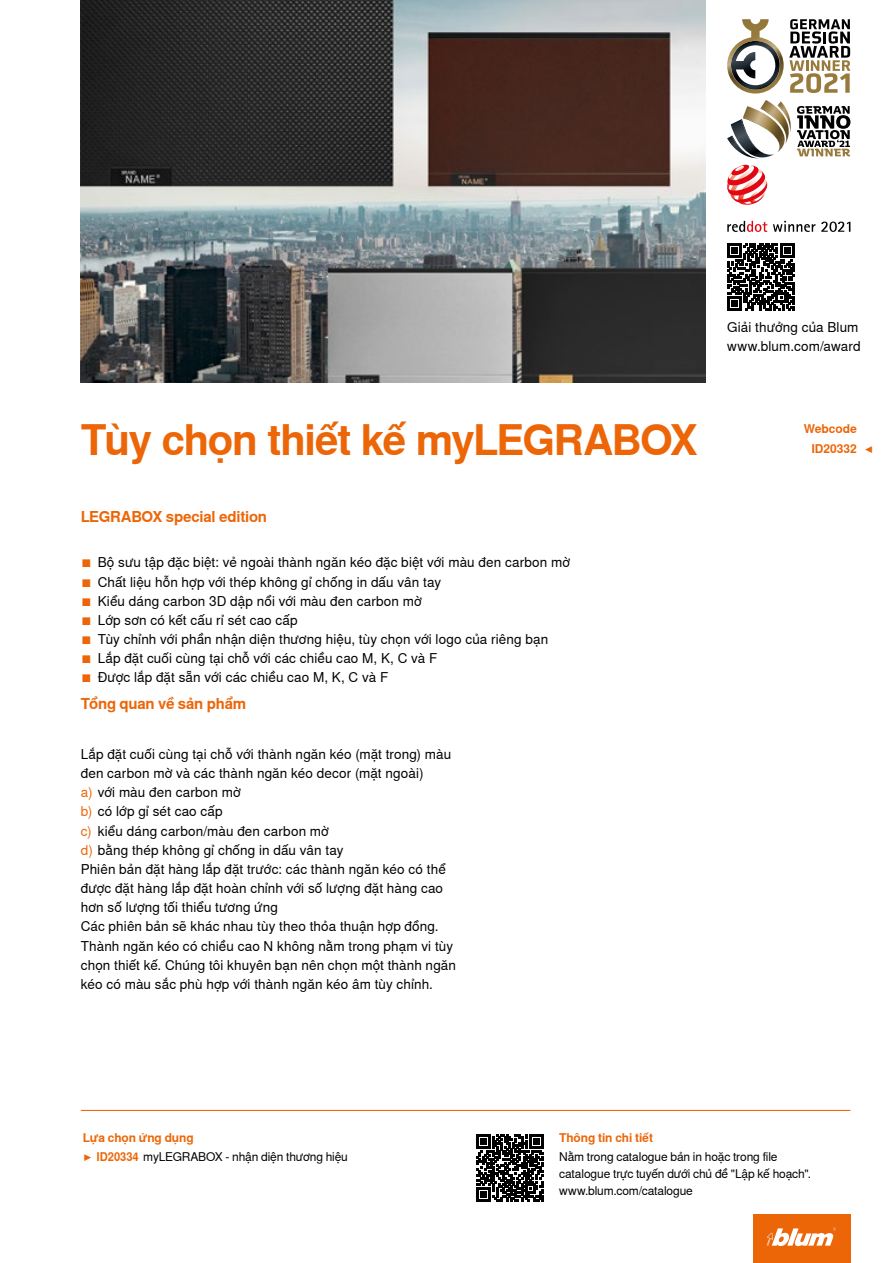
<style>
.page{position:relative;width:893px;height:1263px;background:#fff}
.page>*{position:absolute;margin:0;border:0;box-sizing:border-box;transform-origin:0 0}
.CB_AF_Ueber_Tit2{font:700 42px "Nimbus Sans Global";letter-spacing:-.035em;color:#ec6608}
.CB_AF_Ueber_Ber1o_li{font:700 15px "Nimbus Sans Global";letter-spacing:-.015em;color:#ec6608}
.CB_AF_FliesIMG_li{font:13.5px/19.2px "Nimbus Sans Global";letter-spacing:.01em;color:#000}
.CB_AF_Bes_IMG9{font:13.5px "Nimbus Sans Global";letter-spacing:.01em;color:#000}
.CB_AF_Fliess_li{font:12px "Nimbus Sans Global";letter-spacing:-.01em;color:#000}
.CB_AF_Ueber_Ber2o_li{font:12px "Nimbus Sans Global";letter-spacing:-.015em;color:#000}
.CB_AF_Ueber_Ber2o_li-2{font:700 12px "Nimbus Sans Global";letter-spacing:-.005em;color:#ec6608}
.CB_AF_Ueber_Ber2o_re{font:700 12px "Nimbus Sans Global";letter-spacing:-.005em;color:#ec6608}
.s1{color:#ec6608}
.s2{font-weight:700;color:#ec6608}
</style>
<div class="page">
<img style="left:81px;top:0;width:625px;height:383px">
<svg style="left:727px;top:19px;width:123px;height:75px"></svg>
<svg style="left:797px;top:106px;width:53px;height:50px"></svg>
<svg style="left:727px;top:100px;width:64px;height:58px"></svg>
<svg style="left:773px;top:221px;width:77px;height:11px"></svg>
<svg style="left:727px;top:221px;width:40px;height:11px"></svg>
<svg style="left:727px;top:165px;width:40px;height:40px"></svg>
<div style="left:753px;top:1214px;width:97px;height:49px;background:#ec6608"></div>
<svg style="left:767px;top:1227px;width:69px;height:19px"></svg>
<svg style="left:727px;top:243px;width:67px;height:68px"></svg>
<hr style="left:81px;top:1110px;width:769px;height:1px;background:#ec6608">
<svg style="left:476px;top:1134px;width:67px;height:67px"></svg>
<p class="CB_AF_Ueber_Tit2" style="left:81px;top:416px;width:619px">Tùy chọn thiết kế myLEGRABOX</p>
<p class="CB_AF_Ueber_Ber1o_li" style="left:81px;top:508px;width:188px">LEGRABOX special edition</p>
<p class="CB_AF_Bes_IMG9" style="left:81px;top:555px;width:491px"><span class="s1">■</span> Bộ sưu tập đặc biệt: vẻ ngoài thành ngăn kéo đặc biệt với màu đen carbon mờ</p>
<p class="CB_AF_Bes_IMG9" style="left:81px;top:574px;width:362px"><span class="s1">■</span> Chất liệu hỗn hợp với thép không gỉ chống in dấu vân tay</p>
<p class="CB_AF_Bes_IMG9" style="left:81px;top:593px;width:342px"><span class="s1">■</span> Kiểu dáng carbon 3D dập nổi với màu đen carbon mờ</p>
<p class="CB_AF_Bes_IMG9" style="left:81px;top:612px;width:218px"><span class="s1">■</span> Lớp sơn có kết cấu rỉ sét cao cấp</p>
<p class="CB_AF_Bes_IMG9" style="left:81px;top:631px;width:469px"><span class="s1">■</span> Tùy chỉnh với phần nhận diện thương hiệu, tùy chọn với logo của riêng bạn</p>
<p class="CB_AF_Bes_IMG9" style="left:81px;top:651px;width:358px"><span class="s1">■</span> Lắp đặt cuối cùng tại chỗ với các chiều cao M, K, C và F</p>
<p class="CB_AF_Bes_IMG9" style="left:81px;top:670px;width:309px"><span class="s1">■</span> Được lắp đặt sẵn với các chiều cao M, K, C và F</p>
<p class="CB_AF_Ueber_Ber1o_li" style="left:81px;top:695px;width:167px">Tổng quan về sản phẩm</p>
<p class="CB_AF_FliesIMG_li" style="left:81px;top:744px;width:372px">Lắp đặt cuối cùng tại chỗ với thành ngăn kéo (mặt trong) màu đen carbon mờ và các thành ngăn kéo decor (mặt ngoài)</p>
<p class="CB_AF_FliesIMG_li" style="left:81px;top:783px;width:161px"><span class="s1">a)</span> với màu đen carbon mờ</p>
<p class="CB_AF_FliesIMG_li" style="left:81px;top:802px;width:143px"><span class="s1">b)</span> có lớp gỉ sét cao cấp</p>
<p class="CB_AF_FliesIMG_li" style="left:81px;top:821px;width:250px"><span class="s1">c)</span> kiểu dáng carbon/màu đen carbon mờ</p>
<p class="CB_AF_FliesIMG_li" style="left:81px;top:840px;width:264px"><span class="s1">d)</span> bằng thép không gỉ chống in dấu vân tay</p>
<p class="CB_AF_FliesIMG_li" style="left:81px;top:859px;width:367px">Phiên bản đặt hàng lắp đặt trước: các thành ngăn kéo có thể được đặt hàng lắp đặt hoàn chỉnh với số lượng đặt hàng cao hơn số lượng tối thiểu tương ứng</p>
<p class="CB_AF_FliesIMG_li" style="left:81px;top:917px;width:377px">Các phiên bản sẽ khác nhau tùy theo thỏa thuận hợp đồng.<br>Thành ngăn kéo có chiều cao N không nằm trong phạm vi tùy chọn thiết kế. Chúng tôi khuyên bạn nên chọn một thành ngăn kéo có màu sắc phù hợp với thành ngăn kéo âm tùy chỉnh.</p>
<p class="CB_AF_FliesIMG_li" style="left:727px;top:318px;width:133px">Giải thưởng của Blum</p>
<p class="CB_AF_FliesIMG_li" style="left:727px;top:337px;width:135px">www.blum.com/award</p>
<p class="CB_AF_Ueber_Ber2o_re" style="left:804px;top:422px;width:55px">Webcode</p>
<p class="CB_AF_Ueber_Ber2o_re" style="left:811px;top:441px;width:47px">ID20332</p>
<p class="CB_AF_Ueber_Ber2o_re" style="left:865px;top:441px;width:11px">◀</p>
<p class="CB_AF_Ueber_Ber2o_li-2" style="left:83px;top:1130px;width:112px">Lựa chọn ứng dụng</p>
<p class="CB_AF_Ueber_Ber2o_li" style="left:83px;top:1149px;width:267px"><span class="s1">▶</span> <span class="s2">ID20334</span> myLEGRABOX - nhận diện thương hiệu</p>
<p class="CB_AF_Ueber_Ber2o_li-2" style="left:559px;top:1130px;width:95px">Thông tin chi tiết</p>
<p class="CB_AF_Fliess_li" style="left:559px;top:1149px;width:220px">Nằm trong catalogue bản in hoặc trong file</p>
<p class="CB_AF_Fliess_li" style="left:559px;top:1166px;width:253px">catalogue trực tuyến dưới chủ đề "Lập kế hoạch".</p>
<p class="CB_AF_Fliess_li" style="left:559px;top:1183px;width:135px">www.blum.com/catalogue</p>
</div>
